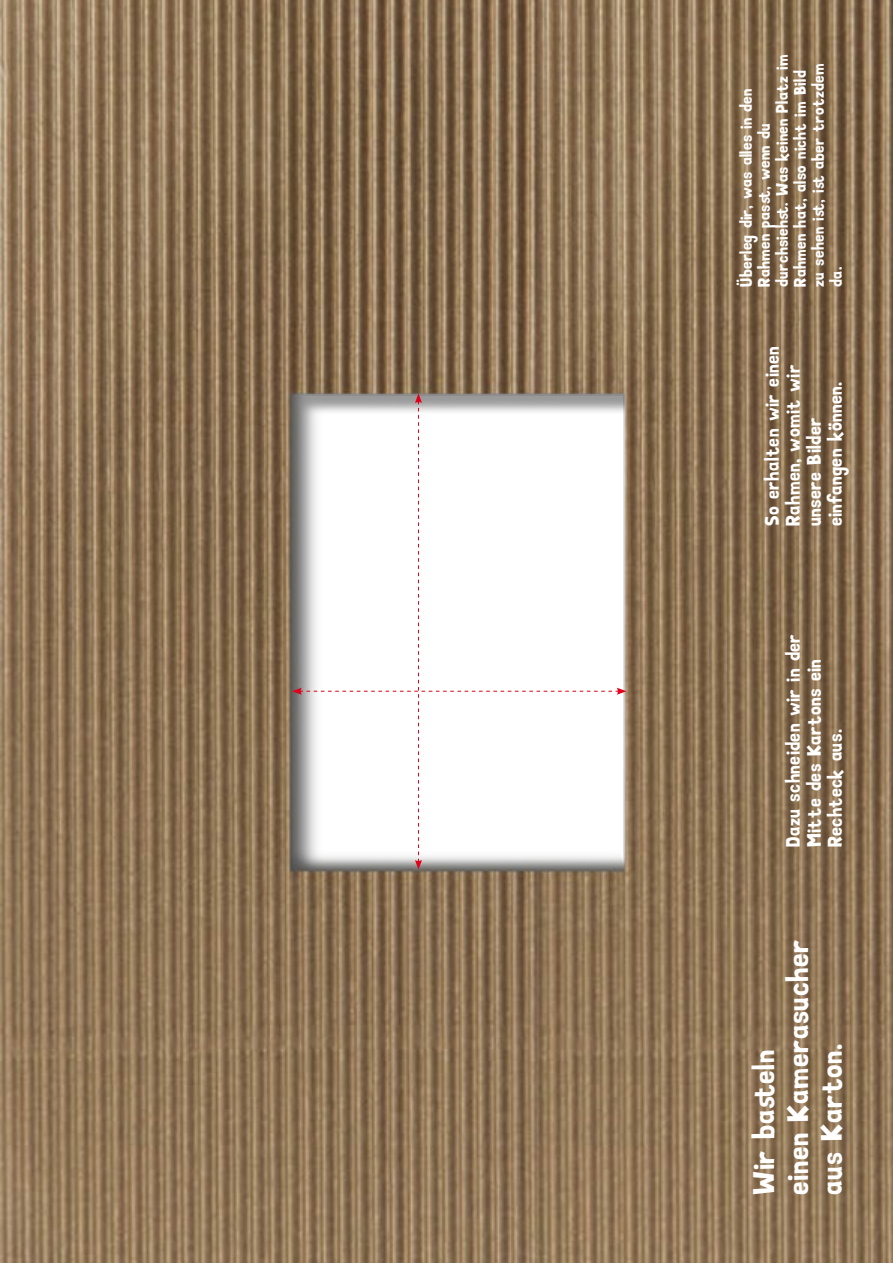
<style>
.page{position:relative;width:893px;height:1263px;background:#fff}
.page>*{position:absolute;margin:0;border:0;box-sizing:border-box;transform-origin:0 0}
.t1{font:30px/33.9px "Simple Stamp";letter-spacing:.02em;color:#fff}
.t2{font:19.5px/21px "Simple Stamp";letter-spacing:.02em;color:#fff}
.t3{font:16.5px/18px "Simple Stamp";letter-spacing:.02em;color:#fff}
</style>
<div class="page">
<img style="left:0;top:0;width:893px;height:1263px">
<svg style="left:292px;top:393px;width:334px;height:477px"></svg>
<p class="t3" style="left:738px;top:287px;width:234px;rotate:-90deg">Überleg dir, was alles in den<br>Rahmen passt, wenn du durchsiehst. Was keinen Platz im<br>Rahmen hat, also nicht im Bild zu sehen ist, ist aber trotzdem da.</p>
<p class="t2" style="left:763px;top:526px;width:181px;rotate:-90deg">So erhalten wir einen<br>Rahmen, womit wir unsere Bilder einfangen können.</p>
<p class="t2" style="left:784px;top:847px;width:214px;rotate:-90deg">Dazu schneiden wir in der<br>Mitte des Kartons ein<br>Rechteck aus.</p>
<h1 class="t1" style="left:748px;top:1195px;width:257px;rotate:-90deg">Wir basteln<br>einen Kamerasucher aus Karton.</h1>
</div>
